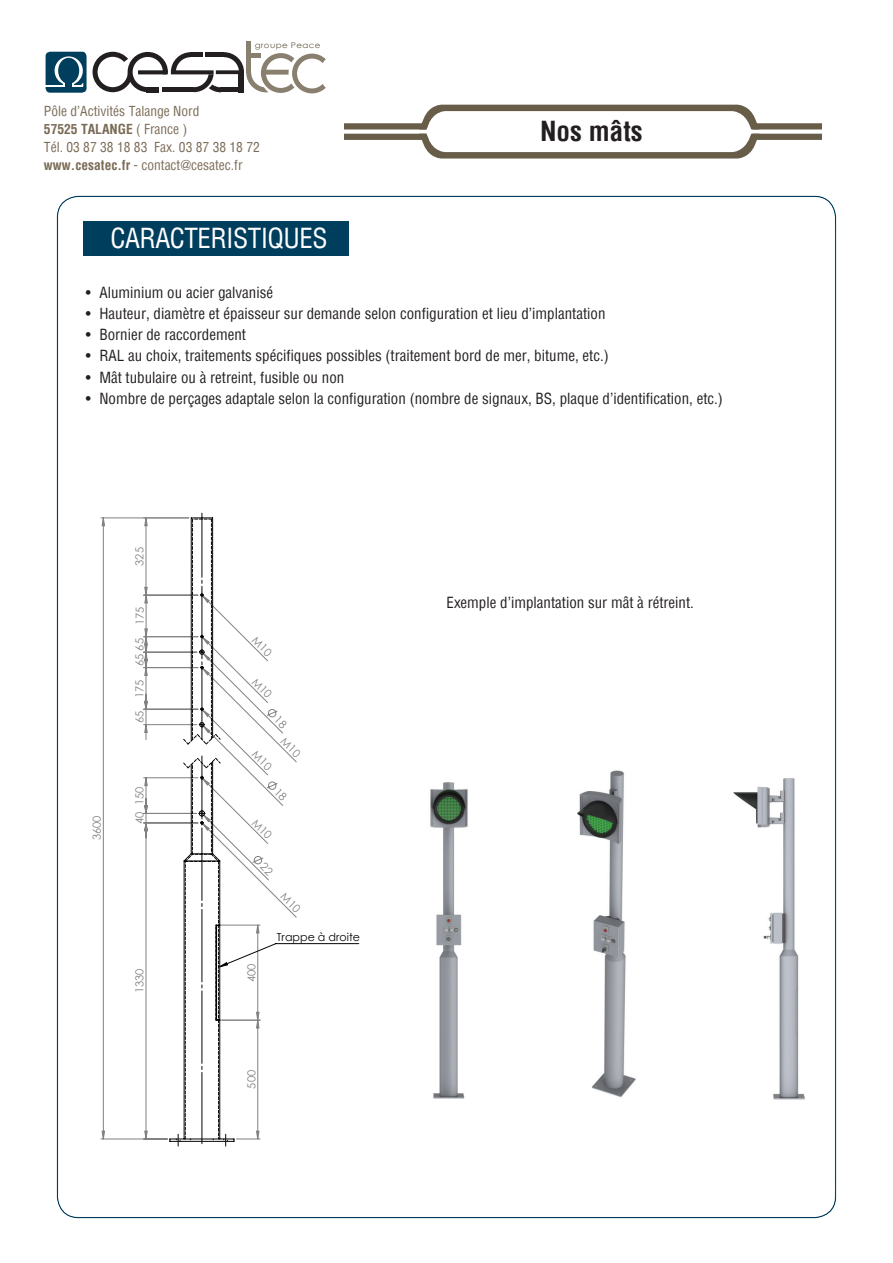
<style>
.page{position:relative;width:893px;height:1263px;background:#fff}
.page>*{position:absolute;margin:0;border:0;box-sizing:border-box;transform-origin:0 0}
.t1{font:condensed 27px "Helvetica";letter-spacing:-.02em;color:#fff}
.t2{font:700 condensed 27px "Helvetica";color:#231f20}
.t3{font:condensed 15px "Helvetica";color:#231f20}
.t4{font:condensed 13.5px/18px "Helvetica";color:#7a6b56}
.t5{font:11.1px "Century Gothic";color:#808180}
.t6{font:11.1px "Century Gothic";color:#040503}
.t7{font:7.95px "Century Gothic";letter-spacing:.04em;color:#685d49;scale:1.11 1}
.s1{font-weight:700}
</style>
<div class="page">
<div style="left:46px;top:52px;width:41px;height:41px;background:#003e5e;border-radius:5px"></div>
<svg style="left:45px;top:56px;width:38px;height:31px"></svg>
<svg style="left:93px;top:52px;width:233px;height:41px"></svg>
<div style="left:246px;top:41px;width:5px;height:32px;background:#887f6f"></div>
<div style="left:246px;top:53px;width:15px;height:5px;background:#887f6f"></div>
<svg style="left:344px;top:105px;width:478px;height:54px"></svg>
<div style="left:83px;top:221px;width:266px;height:34px;background:#003e5e"></div>
<img style="left:577px;top:770px;width:59px;height:328px">
<img style="left:733px;top:778px;width:72px;height:322px">
<img style="left:430px;top:782px;width:38px;height:317px">
<hr style="left:47px;top:1181px;width:342px;height:1px;background:#c0bfbf">
<hr style="left:47px;top:506px;width:1px;height:644px;background:#c0bfbf">
<hr style="left:47px;top:506px;width:342px;height:1px;background:#c0bfbf">
<hr style="left:47px;top:1157px;width:342px;height:1px;background:#c0bfbf">
<hr style="left:892px;top:506px;width:1px;height:644px;background:#c0bfbf">
<hr style="left:572px;top:1067px;width:1px;height:83px;background:#c0bfbf">
<hr style="left:637px;top:1067px;width:1px;height:83px;background:#c0bfbf">
<hr style="left:508px;top:1027px;width:1px;height:123px;background:#c0bfbf">
<hr style="left:526px;top:1067px;width:1px;height:83px;background:#c0bfbf">
<hr style="left:588px;top:1027px;width:1px;height:40px;background:#c0bfbf">
<hr style="left:613px;top:1067px;width:1px;height:83px;background:#c0bfbf">
<hr style="left:662px;top:1067px;width:1px;height:40px;background:#c0bfbf">
<hr style="left:699px;top:1027px;width:1px;height:90px;background:#c0bfbf">
<hr style="left:742px;top:1027px;width:1px;height:123px;background:#c0bfbf">
<hr style="left:101px;top:1139px;width:66px;height:1px;background:#808180">
<hr style="left:101px;top:518px;width:88px;height:1px;background:#808180">
<svg style="left:102px;top:518px;width:42px;height:621px"></svg>
<svg style="left:144px;top:513px;width:215px;height:633px"></svg>
<p class="t7" style="left:255px;top:39px;width:61px">groupe Peace</p>
<p class="t4" style="left:44px;top:102px;width:217px">Pôle d’Activités Talange Nord<br><span class="s1">57525 TALANGE</span> ( France )<br>Tél. 03 87 38 18 83 Fax. 03 87 38 18 72 <span class="s1">www.cesatec.fr</span> - contact@cesatec.fr</p>
<h1 class="t1" style="left:111px;top:221px;width:218px">CARACTERISTIQUES</h1>
<h1 class="t2" style="left:540px;top:114px;width:104px">Nos mâts</h1>
<p class="t3" style="left:86px;top:282px;width:189px">• Aluminium ou acier galvanisé</p>
<p class="t3" style="left:86px;top:304px;width:521px">• Hauteur, diamètre et épaisseur sur demande selon configuration et lieu d’implantation</p>
<p class="t3" style="left:86px;top:325px;width:162px">• Bornier de raccordement</p>
<p class="t3" style="left:86px;top:346px;width:524px">• RAL au choix, traitements spécifiques possibles (traitement bord de mer, bitume, etc.)</p>
<p class="t3" style="left:86px;top:367px;width:260px">• Mât tubulaire ou à retreint, fusible ou non</p>
<p class="t3" style="left:86px;top:389px;width:639px">• Nombre de perçages adaptale selon la configuration (nombre de signaux, BS, plaque d’identification, etc.)</p>
<p class="t5" style="left:89px;top:840px;width:26px;rotate:-90deg">3600</p>
<p class="t5" style="left:132px;top:566px;width:20px;rotate:-90deg">325</p>
<p class="t5" style="left:132px;top:625px;width:20px;rotate:-90deg">175</p>
<p class="t5" style="left:132px;top:666px;width:29px;rotate:-90deg">65 65</p>
<p class="t5" style="left:132px;top:698px;width:20px;rotate:-90deg">175</p>
<p class="t5" style="left:132px;top:723px;width:14px;rotate:-90deg">65</p>
<p class="t5" style="left:132px;top:824px;width:39px;rotate:-90deg">40 150</p>
<p class="t5" style="left:132px;top:993px;width:26px;rotate:-90deg">1330</p>
<p class="t3" style="left:446px;top:593px;width:249px">Exemple d’implantation sur mât à rétreint.</p>
<p class="t5" style="left:244px;top:982px;width:20px;rotate:-90deg">400</p>
<p class="t6" style="left:277px;top:929px;width:85px">Trappe à droite</p>
<p class="t5" style="left:244px;top:1089px;width:20px;rotate:-90deg">500</p>
</div>
